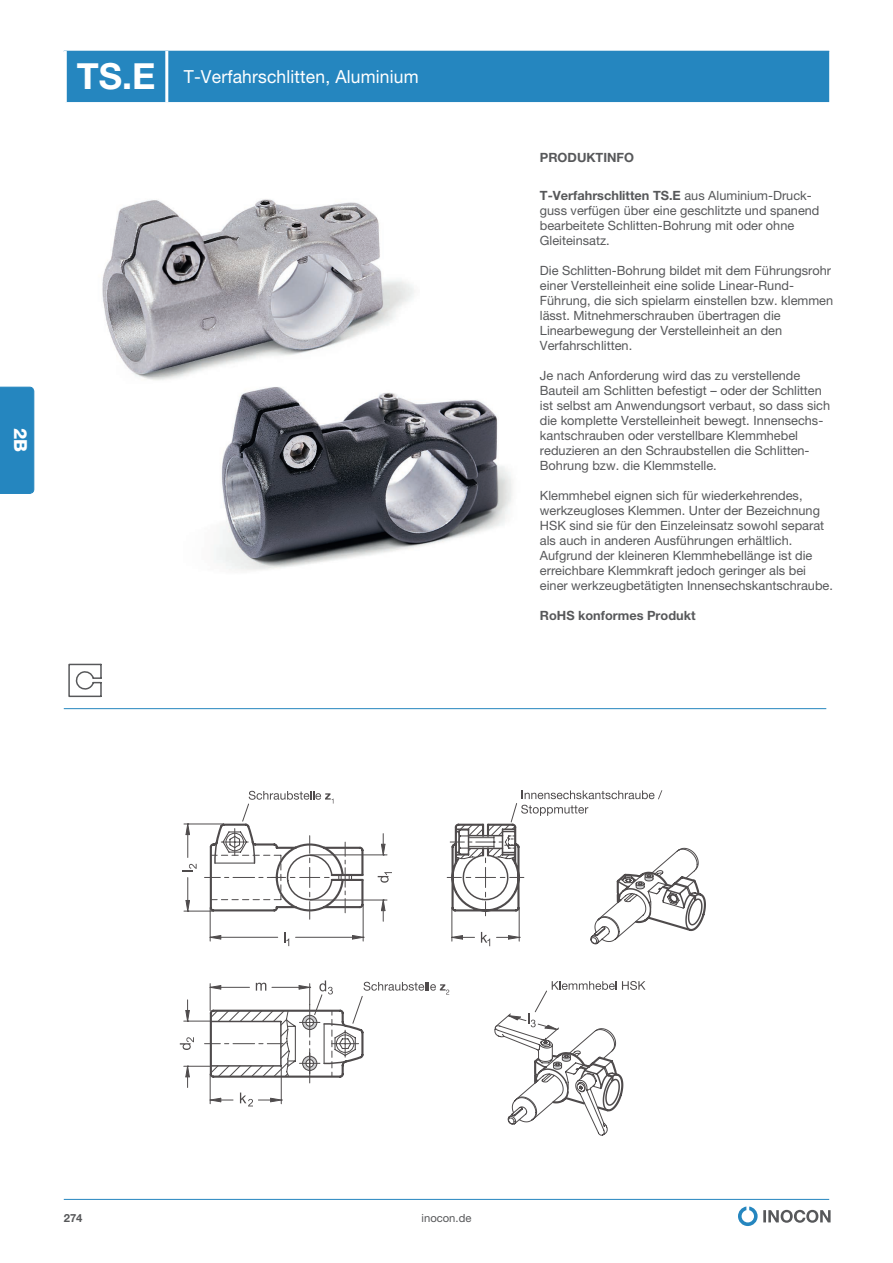
<style>
.page{position:relative;width:893px;height:1263px;background:#fff}
.page>*{position:absolute;margin:0;border:0;box-sizing:border-box;transform-origin:0 0}
.t1{font:18px "Helvetica Neue LT Pro";letter-spacing:.01em;color:#fff}
.t2{font:800 18px "Helvetica Neue LT Pro";color:#fff}
.t3{font:12.75px/15px "Helvetica Neue LT Pro";color:#57585a}
.t4{font:700 12.75px "Helvetica Neue LT Pro";color:#57585a}
.t5{font:11.25px "Helvetica Neue LT Pro";color:#57585a}
.t6{font:700 11.25px "Helvetica Neue LT Pro";color:#57585a}
.s1{font-weight:700;font-size:36px}
.s2{font-weight:700}
</style>
<div class="page">
<svg style="left:738px;top:1206px;width:93px;height:20px"></svg>
<hr style="left:64px;top:1199px;width:765px;height:1px;background:#2586bf">
<div style="left:0;top:387px;width:34px;height:107px;background:#2586bf"></div>
<div style="left:67px;top:51px;width:762px;height:51px;background:#2586bf"></div>
<hr style="left:165px;top:51px;width:3px;height:51px;background:#fff">
<hr style="left:64px;top:708px;width:762px;height:1px;background:#2586bf">
<svg style="left:210px;top:824px;width:488px;height:283px"></svg>
<svg style="left:182px;top:823px;width:180px;height:89px"></svg>
<svg style="left:522px;top:790px;width:140px;height:9px"></svg>
<svg style="left:521px;top:805px;width:67px;height:11px"></svg>
<svg style="left:249px;top:791px;width:84px;height:12px"></svg>
<svg style="left:180px;top:980px;width:269px;height:126px"></svg>
<svg style="left:494px;top:981px;width:151px;height:154px"></svg>
<img style="left:102px;top:199px;width:411px;height:372px">
<svg style="left:68px;top:663px;width:34px;height:35px"></svg>
<h1 class="t1" style="left:77px;top:66px;width:343px"><span class="s1">TS.E</span> T-Verfahrschlitten, Aluminium</h1>
<h1 class="t2" style="left:31px;top:428px;width:26px;rotate:90deg">2B</h1>
<p class="t4" style="left:540px;top:150px;width:96px">PRODUKTINFO</p>
<p class="t3" style="left:540px;top:188px;width:281px"><span class="s2">T-Verfahrschlitten TS.E</span> aus Aluminium-Druck&shy;guss verfügen über eine geschlitzte und spanend bearbeitete Schlitten-Bohrung mit oder ohne Gleiteinsatz.</p>
<p class="t3" style="left:540px;top:263px;width:295px">Die Schlitten-Bohrung bildet mit dem Führungsrohr einer Verstelleinheit eine solide Linear-Rund-Führung, die sich spielarm einstellen bzw. klemmen lässt. Mitnehmerschrauben übertragen die Linearbewegung der Verstelleinheit an den Verfahrschlitten.</p>
<p class="t3" style="left:540px;top:368px;width:292px">Je nach Anforderung wird das zu verstellende Bauteil am Schlitten befestigt – oder der Schlitten ist selbst am Anwendungsort verbaut, so dass sich die komplette Verstelleinheit bewegt. Innensechs&shy;kantschrauben oder verstellbare Klemmhebel reduzieren an den Schraubstellen die Schlitten-Bohrung bzw. die Klemmstelle.</p>
<p class="t3" style="left:540px;top:488px;width:295px">Klemmhebel eignen sich für wiederkehrendes, werkzeugloses Klemmen. Unter der Bezeichnung HSK sind sie für den Einzeleinsatz sowohl separat als auch in anderen Ausführungen erhältlich.<br>Aufgrund der kleineren Klemmhebellänge ist die erreichbare Klemmkraft jedoch geringer als bei einer werkzeugbetätigten Innensechskantschraube.</p>
<p class="t4" style="left:540px;top:608px;width:157px">RoHS konformes Produkt</p>
<p class="t6" style="left:64px;top:1211px;width:20px">274</p>
<p class="t5" style="left:422px;top:1211px;width:51px">inocon.de</p>
</div>
